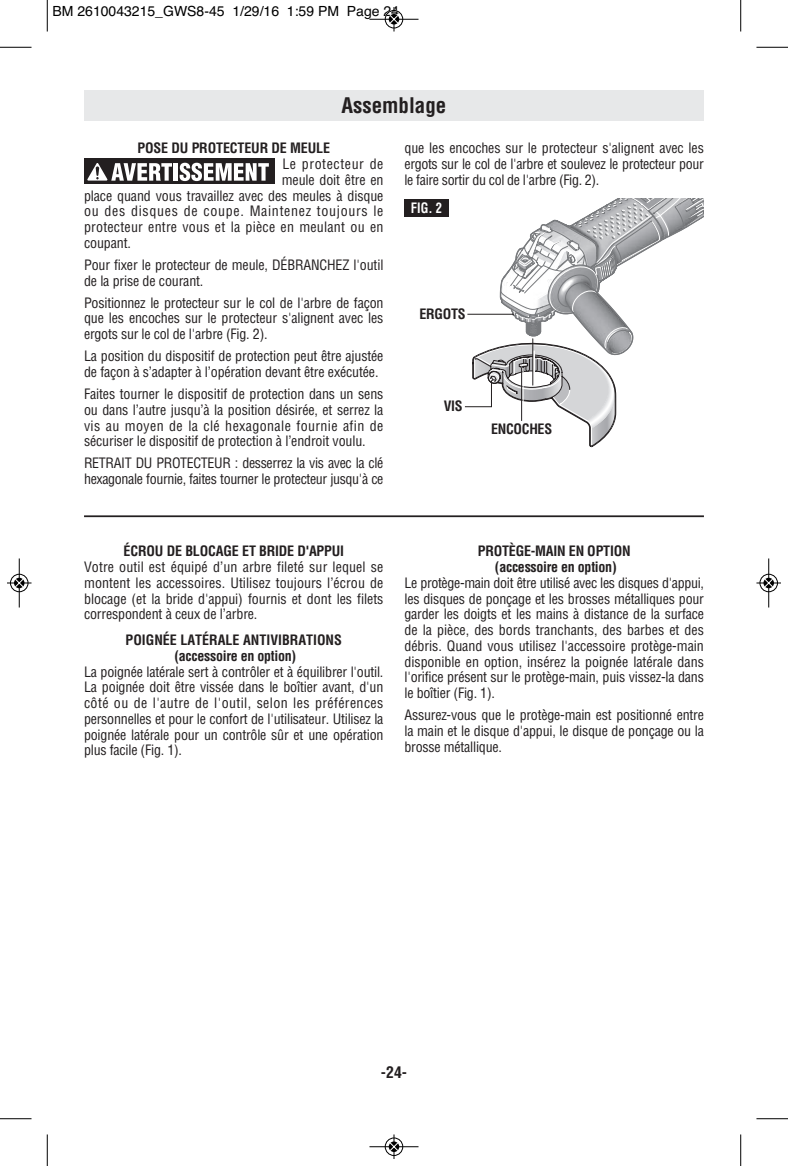
<style>
.page{position:relative;width:788px;height:1166px;background:#fff}
.page>*{position:absolute;margin:0;border:0;box-sizing:border-box;transform-origin:0 0}
.t1{font:700 condensed 21px "Helvetica";color:#231f20}
.t2{font:700 condensed 15.75px "Helvetica";color:#231f20}
.t3{font:condensed 14px/15.8px "Helvetica";letter-spacing:-.01em;color:#231f20;text-align:justify}
.t4{font:700 condensed 14px/15.8px "Helvetica";letter-spacing:-.015em;color:#231f20;text-align:center}
.t5{font:condensed 14px "Helvetica";letter-spacing:.015em;color:#231f20}
.t6{font:condensed 14px "Helvetica";letter-spacing:.05em;color:#231f20}
.t7{font:14px "Helvetica";color:#000}
.t8{font:condensed 14px "Helvetica";letter-spacing:.04em;color:#231f20}
.t9{font:700 condensed 14px "Helvetica";color:#fff;scale:.9 1}
</style>
<div class="page">
<div style="left:84px;top:158px;width:191px;height:26px;background:#231f20"></div>
<hr style="left:174px;top:163px;width:4px;height:18px;background:#fff">
<svg style="left:179px;top:163px;width:90px;height:18px"></svg>
<svg style="left:87px;top:163px;width:85px;height:18px"></svg>
<div style="left:84px;top:90px;width:619px;height:30px;background:#e7e8e9"></div>
<hr style="left:84px;top:515px;width:620px;height:2px;background:#231f20">
<div style="left:404px;top:199px;width:45px;height:17px;background:#231f20"></div>
<svg style="left:464px;top:198px;width:240px;height:250px"></svg>
<hr style="left:47px;top:0;width:1px;height:32px;background:#000">
<hr style="left:0;top:47px;width:32px;height:1px;background:#000">
<hr style="left:740px;top:0;width:1px;height:32px;background:#000">
<hr style="left:756px;top:47px;width:32px;height:1px;background:#000">
<hr style="left:47px;top:1134px;width:1px;height:32px;background:#000">
<hr style="left:0;top:1118px;width:32px;height:1px;background:#000">
<hr style="left:740px;top:1134px;width:1px;height:32px;background:#000">
<hr style="left:756px;top:1118px;width:32px;height:1px;background:#000">
<div style="left:384px;top:10px;width:19px;height:19px;border:1px solid #fff;border-radius:50%"></div>
<hr style="left:369px;top:19px;width:49px;height:1px;background:#000">
<div style="left:385px;top:10px;width:18px;height:18px;border:1px solid #000;border-radius:50%"></div>
<svg style="left:389px;top:7px;width:9px;height:25px"></svg>
<div style="left:384px;top:1137px;width:19px;height:19px;border:1px solid #fff;border-radius:50%"></div>
<hr style="left:369px;top:1146px;width:49px;height:1px;background:#000">
<div style="left:385px;top:1137px;width:18px;height:18px;border:1px solid #000;border-radius:50%"></div>
<svg style="left:389px;top:1134px;width:9px;height:24px"></svg>
<div style="left:10px;top:573px;width:19px;height:19px;border:1px solid #fff;border-radius:50%"></div>
<hr style="left:19px;top:558px;width:1px;height:49px;background:#000">
<div style="left:10px;top:574px;width:18px;height:18px;border:1px solid #000;border-radius:50%"></div>
<svg style="left:7px;top:578px;width:25px;height:9px"></svg>
<div style="left:759px;top:573px;width:19px;height:19px;border:1px solid #fff;border-radius:50%"></div>
<hr style="left:768px;top:558px;width:1px;height:49px;background:#000">
<div style="left:759px;top:574px;width:18px;height:18px;border:1px solid #000;border-radius:50%"></div>
<svg style="left:756px;top:578px;width:24px;height:9px"></svg>
<p class="t7" style="left:52px;top:3px;width:348px">BM 2610043215_GWS8-45 1/29/16 1:59 PM Page 24</p>
<h1 class="t1" style="left:341px;top:93px;width:106px">Assemblage</h1>
<p class="t4" style="left:137px;top:140px;width:194px">POSE DU PROTECTEUR DE MEULE</p>
<p class="t8" style="left:282px;top:156px;width:103px">Le protecteur de</p>
<p class="t3" style="left:282px;top:172px;width:103px">meule doit être en</p>
<p class="t3" style="left:84px;top:188px;width:301px">place quand vous travaillez avec des meules à disque</p>
<p class="t6" style="left:84px;top:203px;width:301px">ou des disques de coupe. Maintenez toujours le</p>
<p class="t5" style="left:84px;top:219px;width:301px">protecteur entre vous et la pièce en meulant ou en</p>
<p class="t3" style="left:84px;top:235px;width:48px">coupant.</p>
<p class="t3" style="left:84px;top:257px;width:301px">Pour fixer le protecteur de meule, DÉBRANCHEZ l'outil de la prise de courant.</p>
<p class="t3" style="left:84px;top:295px;width:301px">Positionnez le protecteur sur le col de l'arbre de façon que les encoches sur le protecteur s'alignent avec les ergots sur le col de l'arbre (Fig. 2).</p>
<p class="t3" style="left:84px;top:348px;width:301px">La position du dispositif de protection peut être ajustée de façon à s’adapter à l’opération devant être exécutée.</p>
<p class="t3" style="left:84px;top:386px;width:301px">Faites tourner le dispositif de protection dans un sens ou dans l’autre jusqu’à la position désirée, et serrez la vis au moyen de la clé hexagonale fournie afin de sécuriser le dispositif de protection à l’endroit voulu.</p>
<p class="t3" style="left:84px;top:455px;width:301px">RETRAIT DU PROTECTEUR : desserrez la vis avec la clé hexagonale fournie, faites tourner le protecteur jusqu'à ce</p>
<p class="t3" style="left:404px;top:140px;width:301px">que les encoches sur le protecteur s'alignent avec les ergots sur le col de l'arbre et soulevez le protecteur pour le faire sortir du col de l'arbre (Fig. 2).</p>
<p class="t9" style="left:411px;top:200px;width:36px">FIG. 2</p>
<p class="t4" style="left:419px;top:306px;width:48px">ERGOTS</p>
<p class="t4" style="left:443px;top:398px;width:20px">VIS</p>
<p class="t4" style="left:491px;top:421px;width:63px">ENCOCHES</p>
<p class="t4" style="left:123px;top:543px;width:222px">ÉCROU DE BLOCAGE ET BRIDE D'APPUI</p>
<p class="t3" style="left:84px;top:559px;width:301px">Votre outil est équipé d’un arbre fileté sur lequel se montent les accessoires. Utilisez toujours l’écrou de blocage (et la bride d'appui) fournis et dont les filets correspondent à ceux de l’arbre.</p>
<p class="t4" style="left:125px;top:632px;width:218px">POIGNÉE LATÉRALE ANTIVIBRATIONS (accessoire en option)</p>
<p class="t3" style="left:84px;top:664px;width:301px">La poignée latérale sert à contrôler et à équilibrer l'outil.<br>La poignée doit être vissée dans le boîtier avant, d'un côté ou de l'autre de l'outil, selon les préférences personnelles et pour le confort de l'utilisateur. Utilisez la poignée latérale pour un contrôle sûr et une opération plus facile (Fig. 1).</p>
<p class="t4" style="left:478px;top:543px;width:154px">PROTÈGE-MAIN EN OPTION (accessoire en option)</p>
<p class="t3" style="left:404px;top:575px;width:301px">Le protège-main doit être utilisé avec les disques d'appui, les disques de ponçage et les brosses métalliques pour garder les doigts et les mains à distance de la surface de la pièce, des bords tranchants, des barbes et des débris. Quand vous utilisez l'accessoire protège-main disponible en option, insérez la poignée latérale dans l'orifice présent sur le protège-main, puis vissez-la dans le boîtier (Fig. 1).</p>
<p class="t3" style="left:404px;top:707px;width:301px">Assurez-vous que le protège-main est positionné entre la main et le disque d'appui, le disque de ponçage ou la brosse métallique.</p>
<p class="t2" style="left:381px;top:1063px;width:28px">-24-</p>
</div>
